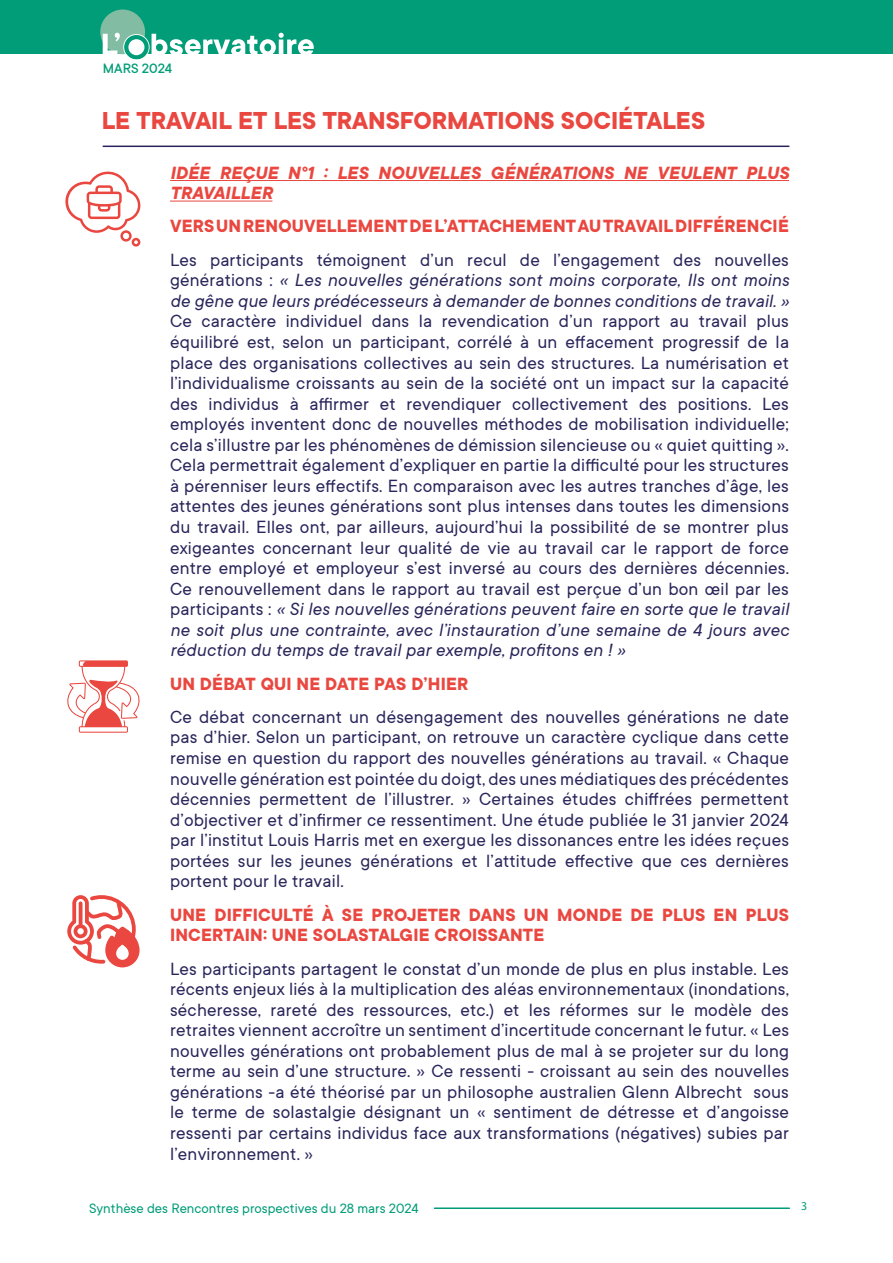
<style>
.page{position:relative;width:893px;height:1263px;background:#fff}
.page>*{position:absolute;margin:0;border:0;box-sizing:border-box;transform-origin:0 0}
.t1{font:700 27px "TT Commons";color:#e9473f}
.t2{font:19.5px/20.5px "TT Commons";letter-spacing:.01em;color:#29265b;text-align:justify}
.t3{font:italic 19.5px/20.5px "TT Commons";letter-spacing:.01em;color:#29265b;text-align:justify}
.t4{font:700 19.5px/20.5px "TT Commons";letter-spacing:.01em;color:#e9473f}
.t5{font:italic 700 19.5px/20.5px "TT Commons";letter-spacing:.01em;color:#e9473f}
.t6{font:15px "TT Commons";color:#009d78}
.t7{font:500 15px "TT Commons";color:#009d78}
.t8{font:12px "Myriad Pro";color:#009d78}
.s1{font-style:normal}
.s2{font-style:italic}
</style>
<div class="page">
<div style="left:0;top:0;width:893px;height:54px;background:#009d78"></div>
<svg style="left:100px;top:10px;width:214px;height:50px"></svg>
<hr style="left:434px;top:1207px;width:355px;height:2px;background:#009d78">
<hr style="left:170px;top:180px;width:619px;height:1px;background:#e9473f">
<hr style="left:170px;top:201px;width:102px;height:1px;background:#e9473f">
<hr style="left:103px;top:146px;width:686px;height:1px;background:#29235c">
<svg style="left:65px;top:171px;width:76px;height:76px"></svg>
<svg style="left:67px;top:660px;width:73px;height:73px"></svg>
<svg style="left:67px;top:895px;width:73px;height:72px"></svg>
<p class="t7" style="left:103px;top:59px;width:71px">MARS 2024</p>
<h1 class="t1" style="left:102px;top:103px;width:605px">LE TRAVAIL ET LES TRANSFORMATIONS SOCIÉTALES</h1>
<p class="t5" style="left:170px;top:162px;width:620px">IDÉE REÇUE N°1 : LES NOUVELLES GÉNÉRATIONS NE VEULENT PLUS<br>TRAVAILLER</p>
<p class="t4" style="left:170px;top:215px;width:620px">VERS UN RENOUVELLEMENT DE L’ATTACHEMENT AU TRAVAIL DIFFÉRENCIÉ</p>
<p class="t3" style="left:170px;top:249px;width:620px"><span class="s1">Les participants témoignent d’un recul de l’engagement des nouvelles générations :</span> « Les nouvelles générations sont moins corporate, Ils ont moins de gêne que leurs prédécesseurs à demander de bonnes conditions de travail. »</p>
<p class="t2" style="left:170px;top:310px;width:620px">Ce caractère individuel dans la revendication d’un rapport au travail plus équilibré est, selon un participant, corrélé à un effacement progressif de la place des organisations collectives au sein des structures. La numérisation et l’individualisme croissants au sein de la société ont un impact sur la capacité des individus à affirmer et revendiquer collectivement des positions. Les employés inventent donc de nouvelles méthodes de mobilisation individuelle; cela s’illustre par les phénomènes de démission silencieuse ou « quiet quitting ».<br>Cela permettrait également d’expliquer en partie la difficulté pour les structures à pérenniser leurs effectifs. En comparaison avec les autres tranches d’âge, les attentes des jeunes générations sont plus intenses dans toutes les dimensions du travail. Elles ont, par ailleurs, aujourd’hui la possibilité de se montrer plus exigeantes concernant leur qualité de vie au travail car le rapport de force entre employé et employeur s’est inversé au cours des dernières décennies.<br>Ce renouvellement dans le rapport au travail est perçue d’un bon œil par les participants : <span class="s2">« Si les nouvelles générations peuvent faire en sorte que le travail ne soit plus une contrainte, avec l’instauration d’une semaine de 4 jours avec réduction du temps de travail par exemple, profitons en ! »</span></p>
<p class="t4" style="left:170px;top:673px;width:300px">UN DÉBAT QUI NE DATE PAS D’HIER</p>
<p class="t2" style="left:170px;top:706px;width:620px">Ce débat concernant un désengagement des nouvelles générations ne date pas d’hier. Selon un participant, on retrouve un caractère cyclique dans cette remise en question du rapport des nouvelles générations au travail. « Chaque nouvelle génération est pointée du doigt, des unes médiatiques des précédentes décennies permettent de l’illustrer. » Certaines études chiffrées permettent d’objectiver et d’infirmer ce ressentiment. Une étude publiée le 31 janvier 2024 par l’institut Louis Harris met en exergue les dissonances entre les idées reçues portées sur les jeunes générations et l’attitude effective que ces dernières portent pour le travail.</p>
<p class="t4" style="left:170px;top:904px;width:620px">UNE DIFFICULTÉ À SE PROJETER DANS UN MONDE DE PLUS EN PLUS<br>INCERTAIN: UNE SOLASTALGIE CROISSANTE</p>
<p class="t2" style="left:170px;top:958px;width:620px">Les participants partagent le constat d’un monde de plus en plus instable. Les récents enjeux liés à la multiplication des aléas environnementaux (inondations, sécheresse, rareté des ressources, etc.) et les réformes sur le modèle des retraites viennent accroître un sentiment d’incertitude concernant le futur. « Les nouvelles générations ont probablement plus de mal à se projeter sur du long terme au sein d’une structure. » Ce ressenti - croissant au sein des nouvelles générations -a été théorisé par un philosophe australien Glenn Albrecht sous le terme de solastalgie désignant un « sentiment de détresse et d’angoisse ressenti par certains individus face aux transformations (négatives) subies par l’environnement. »</p>
<p class="t6" style="left:89px;top:1199px;width:331px">Synthèse des Rencontres prospectives du 28 mars 2024</p>
<p class="t8" style="left:801px;top:1198px;width:8px">3</p>
</div>
